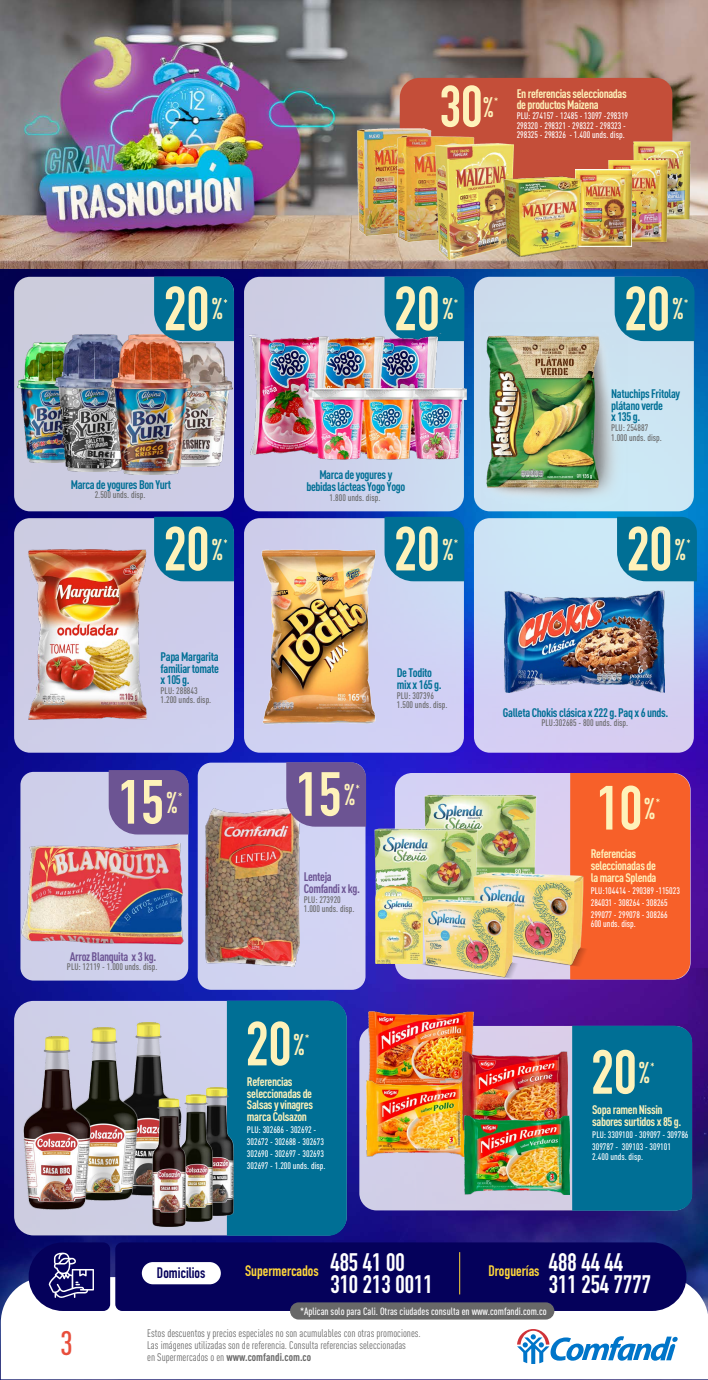
<style>
.page{position:relative;width:708px;height:1380px;background:#fff}
.page>*{position:absolute;margin:0;border:0;box-sizing:border-box;transform-origin:0 0}
.t1{font:700 61.35px "DIN Condensed";color:#fef2ba}
.t2{font:700 57.85px "DIN Condensed";color:#fef2ba}
.t3{font:500 condensed 33.5px "DIN Pro";color:#e84e3c}
.t4{font:700 29.6px "DIN Condensed";color:#fef2ba}
.t5{font:700 25px/22.8px "DIN Condensed";color:#fff}
.t6{font:700 15px "DIN Condensed";color:#ffd73a}
.t7{font:700 15px "DIN Condensed";color:#05015b}
.t8{font:700 condensed 12.3px/11.7px "DIN Pro";letter-spacing:-.03em;color:#006f95}
.t9{font:700 condensed 12.3px/11.7px "DIN Pro";letter-spacing:-.03em;color:#fef2ba}
.t10{font:700 condensed 12.3px/11.7px "DIN Pro";letter-spacing:-.03em;color:#6c5493}
.t11{font:condensed 11px/11.9px "DIN Pro";color:#686868}
.t12{font:500 condensed 10.4px "DIN Pro";color:#fff}
.t13{font:500 condensed 9.4px/12px "DIN Pro";color:#fff}
.t14{font:500 condensed 9.4px/9.6px "DIN Pro";color:#686868}
.s1{font-weight:700}
</style>
<div class="page">
<img style="left:0;top:269px;width:708px;height:1111px">
<img style="left:0;top:0;width:708px;height:269px">
<div style="left:14px;top:1001px;width:333px;height:234px;background:#cecfe8;border-radius:19px"></div>
<div style="left:359px;top:1026px;width:333px;height:184px;background:#d3cee7;border-radius:17px"></div>
<div style="left:20px;top:772px;width:168px;height:209px;background:#cecfeb;border-radius:13px"></div>
<div style="left:198px;top:763px;width:168px;height:227px;background:#d1d3f2;border-radius:14px"></div>
<div style="left:395px;top:773px;width:296px;height:206px;background:#d8cff2;border-radius:17px"></div>
<div style="left:14px;top:518px;width:220px;height:235px;background:#cdcdea;border-radius:16px"></div>
<div style="left:244px;top:518px;width:220px;height:235px;background:#cfd1f3;border-radius:16px"></div>
<div style="left:474px;top:518px;width:220px;height:235px;background:linear-gradient(to bottom,#caebf7,#d5c8f1);border-radius:16px"></div>
<div style="left:14px;top:277px;width:220px;height:234px;background:#cccce0;border-radius:16px"></div>
<div style="left:244px;top:277px;width:220px;height:234px;background:linear-gradient(to right,#cdc9e3,#cbdef2);border-radius:16px"></div>
<div style="left:474px;top:277px;width:220px;height:234px;background:#cce3f1;border-radius:16px"></div>
<img style="left:18px;top:343px;width:37px;height:120px">
<img style="left:192px;top:343px;width:40px;height:123px">
<img style="left:55px;top:335px;width:56px;height:136px">
<img style="left:111px;top:335px;width:81px;height:139px">
<div style="left:400px;top:78px;width:272px;height:96px;background:#c44e39"></div>
<div style="left:154px;top:277px;width:80px;height:64px;background:#006f95"></div>
<div style="left:385px;top:277px;width:79px;height:56px;background:#006f95"></div>
<div style="left:154px;top:517px;width:80px;height:64px;background:#006f95"></div>
<div style="left:385px;top:517px;width:79px;height:64px;background:#006f95"></div>
<div style="left:617px;top:517px;width:80px;height:64px;background:#006f95"></div>
<div style="left:615px;top:277px;width:80px;height:64px;background:#006f95"></div>
<div style="left:570px;top:773px;width:120px;height:206px;background:#f76029"></div>
<div style="left:227px;top:1001px;width:120px;height:235px;background:#006f95"></div>
<div style="left:572px;top:1026px;width:120px;height:185px;background:#006f95"></div>
<img style="left:358px;top:128px;width:73px;height:108px">
<img style="left:398px;top:135px;width:76px;height:106px">
<img style="left:435px;top:144px;width:79px;height:116px">
<img style="left:634px;top:142px;width:57px;height:78px">
<img style="left:609px;top:161px;width:59px;height:80px">
<img style="left:576px;top:169px;width:55px;height:78px">
<img style="left:500px;top:174px;width:81px;height:84px">
<img style="left:504px;top:590px;width:160px;height:102px">
<img style="left:481px;top:322px;width:147px;height:190px">
<img style="left:206px;top:809px;width:93px;height:158px">
<svg style="left:109px;top:770px;width:80px;height:65px;background:#6e5897"></svg>
<svg style="left:286px;top:762px;width:80px;height:65px;background:#705794"></svg>
<img style="left:136px;top:1023px;width:29px;height:172px">
<img style="left:90px;top:1028px;width:48px;height:173px">
<img style="left:24px;top:1036px;width:66px;height:173px">
<img style="left:206px;top:1087px;width:28px;height:128px">
<img style="left:190px;top:1094px;width:23px;height:127px">
<img style="left:147px;top:1094px;width:43px;height:132px">
<img style="left:425px;top:794px;width:112px;height:76px">
<img style="left:375px;top:829px;width:103px;height:76px">
<img style="left:468px;top:870px;width:136px;height:101px">
<img style="left:419px;top:898px;width:113px;height:84px">
<img style="left:376px;top:887px;width:46px;height:76px">
<img style="left:368px;top:1011px;width:105px;height:69px">
<img style="left:367px;top:1080px;width:97px;height:77px">
<img style="left:462px;top:1052px;width:105px;height:79px">
<img style="left:464px;top:1115px;width:105px;height:79px">
<img style="left:240px;top:333px;width:244px;height:129px">
<img style="left:27px;top:549px;width:120px;height:171px">
<img style="left:261px;top:545px;width:127px;height:179px">
<img style="left:16px;top:839px;width:168px;height:108px">
<svg style="left:1px;top:1277px;width:707px;height:102px"></svg>
<svg style="left:517px;top:1329px;width:161px;height:35px"></svg>
<div style="left:115px;top:1242px;width:571px;height:69px;background:#05015b"></div>
<svg style="left:29px;top:1242px;width:81px;height:69px;background:#262371"></svg>
<div style="left:142px;top:1262px;width:79px;height:22px;background:#fff;border-radius:11px"></div>
<div style="left:290px;top:1302px;width:264px;height:18px;background:#686868;border-radius:9px"></div>
<hr style="left:459px;top:1252px;width:1px;height:42px;background:#ffd73a">
<h1 class="t1" style="left:164px;top:267px;width:60px">20<sup>%</sup></h1>
<h3 class="t8" style="left:71px;top:478px;width:102px">Marca de yogures Bon Yurt</h3>
<p class="t14" style="left:95px;top:489px;width:52px">2.500 unds. disp.</p>
<h2 class="t2" style="left:440px;top:68px;width:55px">30<sup>%</sup></h2>
<h3 class="t9" style="left:517px;top:86px;width:112px">En referencias seleccionadas de productos Maizena</h3>
<p class="t13" style="left:517px;top:110px;width:113px;line-height:9.6px">PLU: 274157 - 12485 - 13097 -298319<br>298320 - 298321 - 298322 - 298323 -<br>298325 - 298326 - 1.400 unds. disp.</p>
<h1 class="t1" style="left:394px;top:267px;width:60px">20<sup>%</sup></h1>
<h3 class="t8" style="left:306px;top:468px;width:100px;text-align:center">Marca de yogures y bebidas lácteas Yogo Yogo</h3>
<p class="t14" style="left:330px;top:492px;width:52px">1.800 unds. disp.</p>
<h1 class="t1" style="left:624px;top:267px;width:60px">20<sup>%</sup></h1>
<h3 class="t8" style="left:611px;top:387px;width:71px">Natuchips Fritolay plátano verde<br>x 135 g.</h3>
<p class="t14" style="left:611px;top:422px;width:52px">PLU: 254887<br>1.000 unds. disp.</p>
<h1 class="t1" style="left:164px;top:508px;width:60px">20<sup>%</sup></h1>
<h1 class="t1" style="left:394px;top:508px;width:60px">20<sup>%</sup></h1>
<h1 class="t1" style="left:627px;top:508px;width:60px">20<sup>%</sup></h1>
<h3 class="t8" style="left:161px;top:650px;width:60px;text-align:justify">Papa Margarita familiar tomate x 105 g.</h3>
<p class="t14" style="left:161px;top:685px;width:52px">PLU: 288843<br>1.200 unds. disp.</p>
<h1 class="t1" style="left:118px;top:761px;width:60px">15<sup>%</sup></h1>
<h1 class="t1" style="left:296px;top:753px;width:60px">15<sup>%</sup></h1>
<h3 class="t10" style="left:70px;top:950px;width:88px">Arroz Blanquita x 3 kg.</h3>
<p class="t14" style="left:67px;top:962px;width:92px">PLU: 12119 - 1.000 unds. disp.</p>
<h3 class="t10" style="left:304px;top:870px;width:58px">Lenteja<br>Comfandi x kg.</h3>
<p class="t14" style="left:304px;top:894px;width:52px">PLU: 273920<br>1.000 unds. disp.</p>
<h1 class="t1" style="left:246px;top:1003px;width:47px">20</h1>
<h3 class="t4" style="left:294px;top:1024px;width:12px">%</h3>
<h3 class="t9" style="left:247px;top:1075px;width:68px">Referencias seleccionadas de<br>Salsas y vinagres marca Colsazon</h3>
<p class="t13" style="left:247px;top:1123px;width:80px">PLU: 302686 - 302692 -<br>302672 - 302688 - 302673<br>302690 - 302697 - 302693<br>302697 - 1.200 unds. disp.</p>
<h3 class="t8" style="left:397px;top:666px;width:46px">De Todito mix x 165 g.</h3>
<p class="t14" style="left:397px;top:690px;width:52px">PLU: 307396<br>1.500 unds. disp.</p>
<h3 class="t8" style="left:503px;top:705px;width:167px">Galleta Chokis clásica x 222 g. Paq x 6 unds.</h3>
<p class="t14" style="left:541px;top:717px;width:88px">PLU:302685 - 800 unds. disp.</p>
<h1 class="t1" style="left:597px;top:767px;width:47px">10</h1>
<h3 class="t4" style="left:645px;top:788px;width:12px">%</h3>
<h3 class="t9" style="left:591px;top:847px;width:67px">Referencias seleccionadas de la marca Splenda</h3>
<p class="t13" style="left:591px;top:884px;width:91px">PLU:104414 - 290389 -115023<br>284031 - 308264 - 308265<br>299077 - 299078 - 308266</p>
<p class="t13" style="left:591px;top:917px;width:47px">600 unds. disp.</p>
<h1 class="t1" style="left:591px;top:1031px;width:47px">20</h1>
<h3 class="t4" style="left:639px;top:1053px;width:12px">%</h3>
<h3 class="t9" style="left:592px;top:1103px;width:91px">Sopa ramen Nissin sabores surtidos x 85 g.</h3>
<p class="t13" style="left:592px;top:1128px;width:98px">PLU: 3309100 - 309097 - 309786<br>309787 - 309103 - 309101</p>
<p class="t13" style="left:592px;top:1149px;width:52px">2.400 unds. disp.</p>
<h3 class="t5" style="left:330px;top:1250px;width:104px">485 41 00<br>310 213 0011</h3>
<h3 class="t5" style="left:549px;top:1250px;width:104px">488 44 44<br>311 254 7777</h3>
<h3 class="t7" style="left:157px;top:1263px;width:50px">Domicilios</h3>
<h3 class="t6" style="left:245px;top:1261px;width:75px">Supermercados</h3>
<h3 class="t6" style="left:488px;top:1261px;width:53px">Droguerías</h3>
<p class="t12" style="left:300px;top:1303px;width:248px">*Aplican solo para Cali. Otras ciudades consulta en www.comfandi.com.co</p>
<h3 class="t3" style="left:60px;top:1319px;width:14px">3</h3>
<p class="t11" style="left:147px;top:1327px;width:275px">Estos descuentos y precios especiales no son acumulables con otras promociones.<br>Las imágenes utilizadas son de referencia. Consulta referencias seleccionadas<br>en Supermercados o en <span class="s1">www.comfandi.com.co</span></p>
</div>
